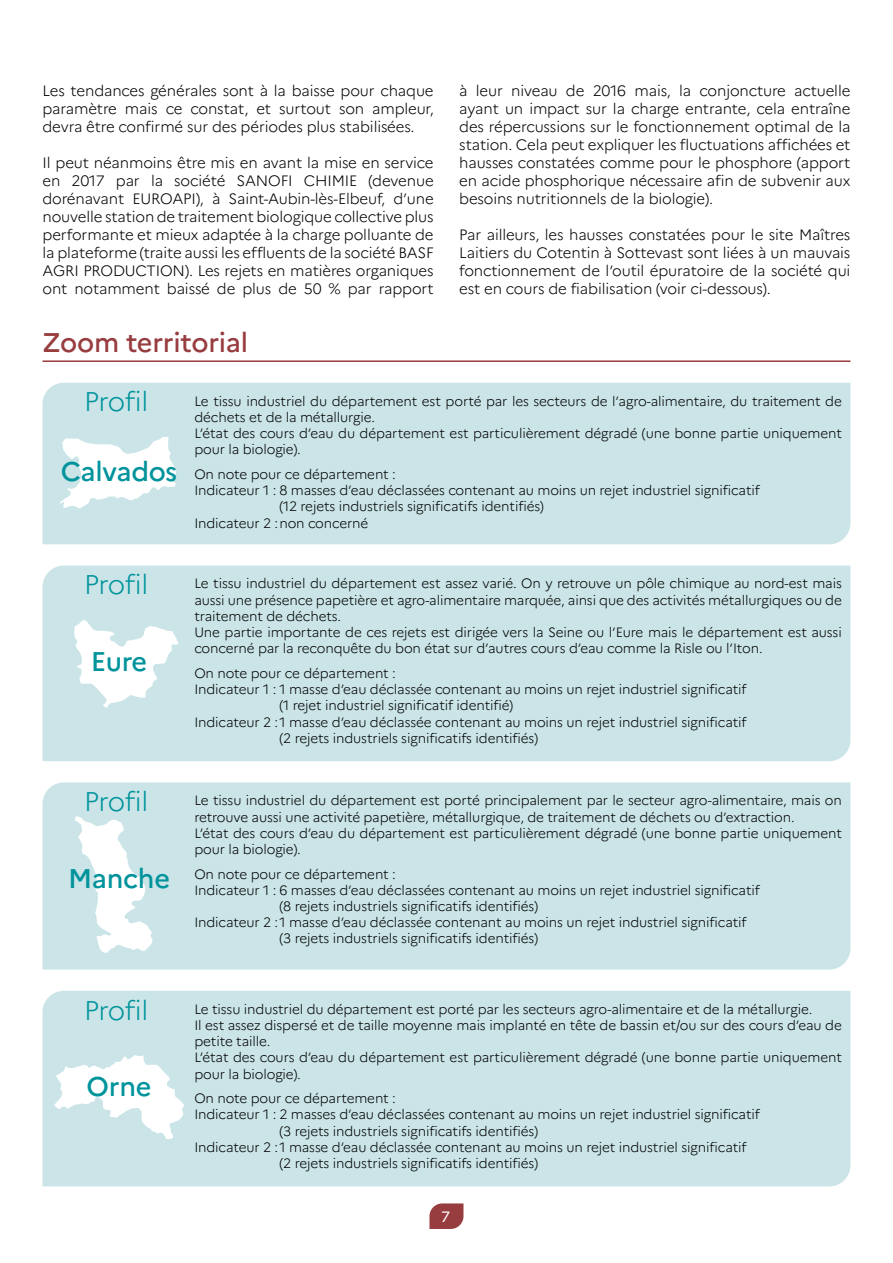
<style>
.page{position:relative;width:893px;height:1263px;background:#fff}
.page>*{position:absolute;margin:0;border:0;box-sizing:border-box;transform-origin:0 0}
.t1{font:300 27px "Marianne";letter-spacing:-.02em;color:#00939c}
.t2{font:500 27px "Marianne";letter-spacing:-.01em;color:#00939c}
.t3{font:500 27px "Marianne";letter-spacing:-.01em;color:#983d3f}
.t4{font:300 15px/18px "Marianne";letter-spacing:-.01em;color:#000;text-align:justify}
.t5{font:15px "Marianne";color:#fff}
.t6{font:300 13.5px/16.2px "Marianne";letter-spacing:-.01em;color:#000}
</style>
<div class="page">
<svg style="left:429px;top:1203px;width:34px;height:26px"></svg>
<div style="left:43px;top:991px;width:807px;height:195px;background:#cae4e7"></div>
<div style="left:43px;top:782px;width:807px;height:187px;background:#cae4e7"></div>
<div style="left:43px;top:383px;width:807px;height:161px;background:#cae4e7"></div>
<svg style="left:60px;top:437px;width:116px;height:72px"></svg>
<hr style="left:43px;top:360px;width:807px;height:2px;background:#983d3f">
<div style="left:43px;top:566px;width:807px;height:195px;background:#cae4e7"></div>
<svg style="left:75px;top:816px;width:78px;height:137px"></svg>
<svg style="left:74px;top:620px;width:104px;height:88px"></svg>
<svg style="left:54px;top:1055px;width:130px;height:84px"></svg>
<p class="t4" style="left:43px;top:81px;width:393px">Les tendances générales sont à la baisse pour chaque paramètre mais ce constat, et surtout son ampleur, devra être confirmé sur des périodes plus stabilisées.</p>
<p class="t4" style="left:43px;top:153px;width:393px">Il peut néanmoins être mis en avant la mise en service en 2017 par la société SANOFI CHIMIE (devenue dorénavant EUROAPI), à Saint-Aubin-lès-Elbeuf, d’une nouvelle station de traitement biologique collective plus performante et mieux adaptée à la charge polluante de la plateforme (traite aussi les effluents de la société BASF AGRI PRODUCTION). Les rejets en matières organiques ont notamment baissé de plus de 50 % par rapport</p>
<h1 class="t3" style="left:43px;top:321px;width:207px">Zoom territorial</h1>
<p class="t4" style="left:459px;top:81px;width:393px">à leur niveau de 2016 mais, la conjoncture actuelle ayant un impact sur la charge entrante, cela entraîne des répercussions sur le fonctionnement optimal de la station. Cela peut expliquer les fluctuations affichées et hausses constatées comme pour le phosphore (apport en acide phosphorique nécessaire afin de subvenir aux besoins nutritionnels de la biologie).</p>
<p class="t4" style="left:459px;top:225px;width:393px">Par ailleurs, les hausses constatées pour le site Maîtres Laitiers du Cotentin à Sottevast sont liées à un mauvais fonctionnement de l’outil épuratoire de la société qui est en cours de fiabilisation (voir ci-dessous).</p>
<h1 class="t1" style="left:84px;top:381px;width:66px">Profil</h1>
<h1 class="t2" style="left:61px;top:450px;width:118px">Calvados</h1>
<p class="t6" style="left:194px;top:392px;width:649px">Le tissu industriel du département est porté par les secteurs de l’agro-alimentaire, du traitement de déchets et de la métallurgie.<br>L’état des cours d’eau du département est particulièrement dégradé (une bonne partie uniquement pour la biologie).</p>
<p class="t6" style="left:194px;top:465px;width:203px">On note pour ce département :</p>
<p class="t6" style="left:194px;top:481px;width:567px">Indicateur 1 : 8 masses d’eau déclassées contenant au moins un rejet industriel significatif</p>
<p class="t6" style="left:279px;top:497px;width:266px">(12 rejets industriels significatifs identifiés)</p>
<p class="t6" style="left:194px;top:513px;width:176px">Indicateur 2 :non concerné</p>
<h1 class="t1" style="left:84px;top:564px;width:66px">Profil</h1>
<p class="t6" style="left:194px;top:574px;width:649px">Le tissu industriel du département est assez varié. On y retrouve un pôle chimique au nord-est mais aussi une présence papetière et agro-alimentaire marquée, ainsi que des activités métallurgiques ou de traitement de déchets.<br>Une partie importante de ces rejets est dirigée vers la Seine ou l’Eure mais le département est aussi concerné par la reconquête du bon état sur d’autres cours d’eau comme la Risle ou l’Iton.</p>
<p class="t6" style="left:194px;top:664px;width:203px">On note pour ce département :</p>
<p class="t6" style="left:194px;top:680px;width:554px">Indicateur 1 : 1 masse d’eau déclassée contenant au moins un rejet industriel significatif</p>
<p class="t6" style="left:279px;top:696px;width:235px">(1 rejet industriel significatif identifié)</p>
<p class="t6" style="left:194px;top:713px;width:554px">Indicateur 2 :1 masse d’eau déclassée contenant au moins un rejet industriel significatif</p>
<p class="t6" style="left:279px;top:729px;width:260px">(2 rejets industriels significatifs identifiés)</p>
<h1 class="t2" style="left:91px;top:640px;width:58px">Eure</h1>
<h1 class="t1" style="left:84px;top:781px;width:66px">Profil</h1>
<p class="t6" style="left:194px;top:791px;width:649px">Le tissu industriel du département est porté principalement par le secteur agro-alimentaire, mais on retrouve aussi une activité papetière, métallurgique, de traitement de déchets ou d’extraction.<br>L’état des cours d’eau du département est particulièrement dégradé (une bonne partie uniquement pour la biologie).</p>
<p class="t6" style="left:194px;top:865px;width:203px">On note pour ce département :</p>
<p class="t6" style="left:194px;top:881px;width:567px">Indicateur 1 : 6 masses d’eau déclassées contenant au moins un rejet industriel significatif</p>
<p class="t6" style="left:279px;top:897px;width:260px">(8 rejets industriels significatifs identifiés)</p>
<p class="t6" style="left:194px;top:913px;width:554px">Indicateur 2 :1 masse d’eau déclassée contenant au moins un rejet industriel significatif</p>
<p class="t6" style="left:279px;top:929px;width:260px">(3 rejets industriels significatifs identifiés)</p>
<h1 class="t2" style="left:68px;top:857px;width:103px">Manche</h1>
<h1 class="t1" style="left:84px;top:989px;width:66px">Profil</h1>
<p class="t6" style="left:194px;top:1000px;width:649px">Le tissu industriel du département est porté par les secteurs agro-alimentaire et de la métallurgie.<br>Il est assez dispersé et de taille moyenne mais implanté en tête de bassin et/ou sur des cours d’eau de petite taille.<br>L’état des cours d’eau du département est particulièrement dégradé (une bonne partie uniquement pour la biologie).</p>
<p class="t6" style="left:194px;top:1089px;width:203px">On note pour ce département :</p>
<p class="t6" style="left:194px;top:1105px;width:567px">Indicateur 1 : 2 masses d’eau déclassées contenant au moins un rejet industriel significatif</p>
<p class="t6" style="left:279px;top:1122px;width:260px">(3 rejets industriels significatifs identifiés)</p>
<p class="t6" style="left:194px;top:1138px;width:554px">Indicateur 2 :1 masse d’eau déclassée contenant au moins un rejet industriel significatif</p>
<p class="t6" style="left:279px;top:1154px;width:260px">(2 rejets industriels significatifs identifiés)</p>
<h1 class="t2" style="left:87px;top:1066px;width:66px">Orne</h1>
<p class="t5" style="left:441px;top:1205px;width:10px">7</p>
</div>
